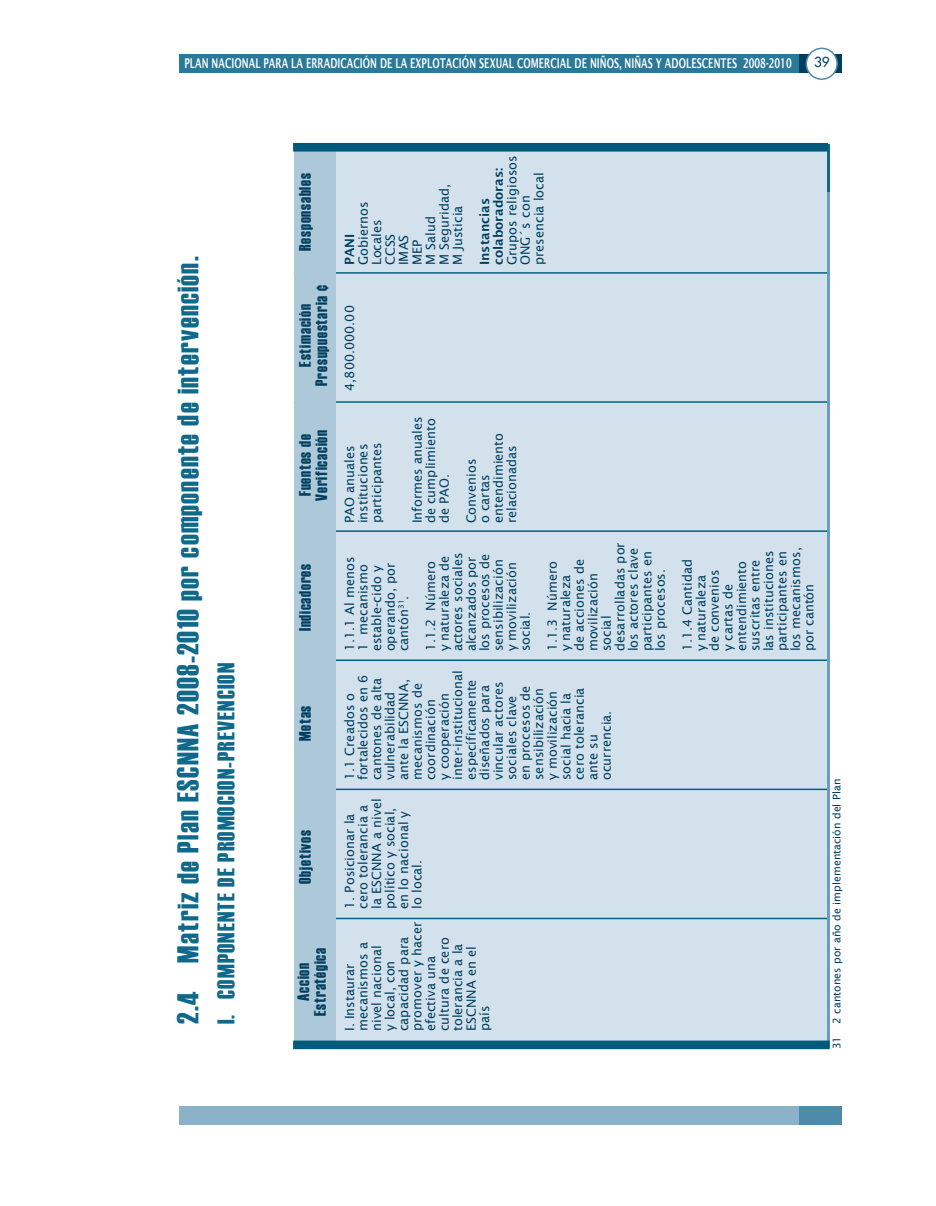
<style>
.page{position:relative;width:936px;height:1206px;background:#fff}
.page>*{position:absolute;margin:0;border:0;box-sizing:border-box;transform-origin:0 0}
.t1{font:30px "Haettenschweiler";letter-spacing:.045em;color:#10698a}
.t2{font:24px "Haettenschweiler";letter-spacing:.05em;color:#10698a}
.t3{font:16.5px/16.5px "Haettenschweiler";letter-spacing:.05em;color:#003e5e;text-align:center}
.t4{font:600 13.5px "Lucida Sans";letter-spacing:.005em;color:#fff;scale:.66 1}
.t5{font:13.5px "Futura";color:#003e5e}
.t6{font:12.75px/13.5px "Lucida Sans";letter-spacing:.005em;color:#003e5e}
.t7{font:600 12.75px/13.5px "Lucida Sans";letter-spacing:.005em;color:#003e5e}
.t8{font:10.5px "Lucida Sans";letter-spacing:.005em;color:#003e5e}
</style>
<div class="page">
<div style="left:179px;top:55px;width:633px;height:18px;background:#2a7998"></div>
<div style="left:799px;top:55px;width:43px;height:18px;background:#003e5e"></div>
<div style="left:806px;top:48px;width:30px;height:31px;background:#fff;border-radius:50%"></div>
<div style="left:805px;top:48px;width:32px;height:32px;border:2px solid #4d8ba8;border-radius:50%"></div>
<div style="left:179px;top:1106px;width:633px;height:18px;background:#8bb2c8"></div>
<div style="left:799px;top:1106px;width:43px;height:18px;background:#4d8ba8"></div>
<div style="left:298px;top:147px;width:530px;height:900px;background:#d2e1eb"></div>
<hr style="left:294px;top:272px;width:534px;height:1px;background:#016182">
<hr style="left:314px;top:530px;width:514px;height:1px;background:#016182">
<hr style="left:294px;top:401px;width:535px;height:1px;background:#016182">
<hr style="left:314px;top:659px;width:513px;height:2px;background:#016182">
<hr style="left:314px;top:788px;width:514px;height:2px;background:#016182">
<hr style="left:314px;top:917px;width:514px;height:2px;background:#016182">
<div style="left:293px;top:148px;width:42px;height:896px;background:#adc8d8"></div>
<hr style="left:826px;top:183px;width:3px;height:864px;background:#6c9eb8">
<hr style="left:826px;top:144px;width:3px;height:47px;background:#10698a">
<div style="left:293px;top:1040px;width:536px;height:8px;background:#005a7b;border:2px solid #005a7b"></div>
<div style="left:293px;top:143px;width:534px;height:8px;background:#005a7b"></div>
<p class="t4" style="left:184px;top:55px;width:921px">PLAN NACIONAL PARA LA ERRADICACIÓN DE LA EXPLOTACIÓN SEXUAL COMERCIAL DE NIÑOS, NIÑAS Y ADOLESCENTES 2008-2010</p>
<p class="t5" style="left:813px;top:54px;width:17px">39</p>
<h1 class="t1" style="left:171px;top:1023px;width:768px;rotate:-90deg">2.4 Matriz de Plan ESCNNA 2008-2010 por componente de intervención.</h1>
<h2 class="t2" style="left:212px;top:1023px;width:362px;rotate:-90deg">I. COMPONENTE DE PROMOCION-PREVENCION</h2>
<p class="t3" style="left:296px;top:251px;width:79px;rotate:-90deg">Responsables</p>
<p class="t3" style="left:296px;top:385px;width:102px;rotate:-90deg">Estimación<br>Presupuestaria ¢</p>
<p class="t3" style="left:296px;top:500px;width:72px;text-align:left;rotate:-90deg">Fuentes de<br>Verificación</p>
<p class="t3" style="left:296px;top:631px;width:69px;rotate:-90deg">Indicadores</p>
<p class="t3" style="left:296px;top:741px;width:37px;rotate:-90deg">Metas</p>
<p class="t3" style="left:296px;top:883px;width:55px;rotate:-90deg">Objetivos</p>
<p class="t3" style="left:294px;top:1015px;width:69px;rotate:-90deg">Accion<br>Estratégica</p>
<p class="t6" style="left:356px;top:265px;width:83px;rotate:-90deg">Gobiernos<br>Locales<br>CCSS<br>IMAS<br>MEP<br>M Salud<br>M Seguridad,<br>M Justicia</p>
<p class="t7" style="left:342px;top:265px;width:33px;rotate:-90deg">PANI</p>
<p class="t7" style="left:477px;top:265px;width:99px;rotate:-90deg">Instancias colaboradoras:</p>
<p class="t6" style="left:505px;top:265px;width:111px;rotate:-90deg">Grupos religiosos<br>ONG´s con presencia local</p>
<p class="t6" style="left:342px;top:390px;width:87px;rotate:-90deg">4,800.000.00</p>
<p class="t6" style="left:342px;top:523px;width:83px;rotate:-90deg">PAO anuales instituciones participantes</p>
<p class="t6" style="left:410px;top:523px;width:109px;rotate:-90deg">Informes anuales de cumplimiento de PAO.</p>
<p class="t6" style="left:464px;top:523px;width:92px;rotate:-90deg">Convenios<br>o cartas entendimiento relacionadas</p>
<p class="t6" style="left:342px;top:651px;width:96px;rotate:-90deg">1.1.1 Al menos<br>1 mecanismo estable-cido y operando, por cantón<sup>31</sup>.</p>
<p class="t6" style="left:423px;top:651px;width:100px;rotate:-90deg">1.1.2 Número y naturaleza de actores sociales alcanzados por los procesos de sensibilización y movilización social.</p>
<p class="t6" style="left:545px;top:651px;width:110px;rotate:-90deg">1.1.3 Número<br>y naturaleza<br>de acciones de movilización social desarrolladas por los actores clave participantes en los procesos.</p>
<p class="t6" style="left:680px;top:651px;width:105px;rotate:-90deg">1.1.4 Cantidad<br>y naturaleza<br>de convenios<br>y cartas de entendimiento suscritas entre las instituciones participantes en los mecanismos, por cantón</p>
<p class="t6" style="left:342px;top:780px;width:111px;rotate:-90deg">1.1 Creados o fortalecidos en 6 cantones de alta vulnerabilidad ante la ESCNNA, mecanismos de coordinación<br>y cooperación inter-institucional específicamente diseñados para vincular actores sociales clave<br>en procesos de sensibilización<br>y movilización social hacia la cero tolerancia ante su ocurrencia.</p>
<p class="t6" style="left:342px;top:908px;width:112px;rotate:-90deg">1. Posicionar la cero tolerancia a la ESCNNA a nivel político y social, en lo nacional y lo local.</p>
<p class="t6" style="left:342px;top:1030px;width:111px;rotate:-90deg">I. Instaurar mecanismos a nivel nacional<br>y local, con capacidad para promover y hacer efectiva una cultura de cero tolerancia a la<br>ESCNNA en el país</p>
<p class="t8" style="left:830px;top:1048px;width:272px;rotate:-90deg">31 2 cantones por año de implementación del Plan</p>
</div>
